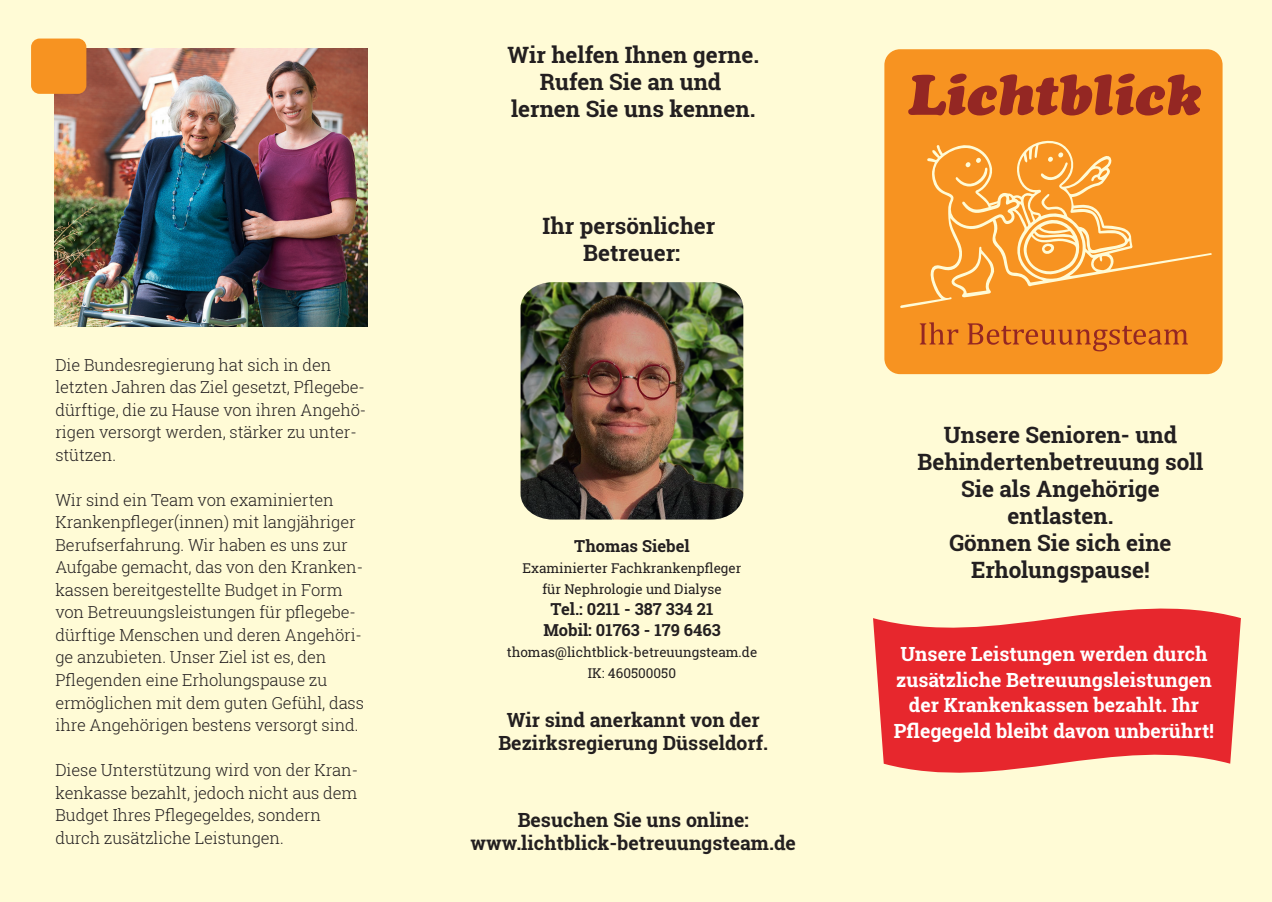
<style>
.page{position:relative;width:1272px;height:902px;background:#fff}
.page>*{position:absolute;margin:0;border:0;box-sizing:border-box;transform-origin:0 0}
.t1{font:italic 56.4px "Cooper Black Std";color:#942723}
.t2{font:700 22.5px/27px "Roboto Slab";color:#231f20;text-align:center}
.t3{font:700 19.5px/25.5px "Roboto Slab";color:#fff;text-align:center}
.t4{font:700 19.5px/23.4px "Roboto Slab";color:#231f20;text-align:center}
.t5{font:300 16.5px/22.5px "Roboto Slab";letter-spacing:-.01em;color:#231f20}
.t6{font:700 16.5px/21px "Roboto Slab";color:#231f20;text-align:center}
.t7{font:13.5px/21px "Roboto Slab";color:#231f20;text-align:center}
</style>
<div class="page">
<div style="left:0;top:0;width:1271px;height:901px;background:#fffbd6"></div>
<svg style="left:873px;top:608px;width:367px;height:165px;fill:#e7272d"></svg>
<div style="left:884px;top:49px;width:338px;height:325px;background:#f79321;border-radius:16px"></div>
<svg style="left:900px;top:140px;width:311px;height:168px"></svg>
<svg style="left:919px;top:322px;width:39px;height:22px"></svg>
<svg style="left:967px;top:323px;width:220px;height:28px"></svg>
<img style="left:55px;top:49px;width:312px;height:277px">
<div style="left:31px;top:39px;width:55px;height:55px;background:#f79321;border-radius:9px"></div>
<img style="left:520px;top:282px;width:223px;height:237px">
<p class="t5" style="left:55px;top:353px;width:312px">Die Bundesregierung hat sich in den letzten Jahren das Ziel gesetzt, Pflegebe&shy;dürftige, die zu Hause von ihren Angehö&shy;rigen versorgt werden, stärker zu unter&shy;stützen.</p>
<p class="t5" style="left:55px;top:488px;width:310px">Wir sind ein Team von examinierten Krankenpfleger(innen) mit langjähriger Berufserfahrung. Wir haben es uns zur Aufgabe gemacht, das von den Kranken&shy;kassen bereitgestellte Budget in Form von Betreuungsleistungen für pflegebe&shy;dürftige Menschen und deren Angehöri&shy;ge anzubieten. Unser Ziel ist es, den Pflegenden eine Erholungspause zu ermöglichen mit dem guten Gefühl, dass ihre Angehörigen bestens versorgt sind.</p>
<p class="t5" style="left:55px;top:758px;width:304px">Diese Unterstützung wird von der Kran&shy;kenkasse bezahlt, jedoch nicht aus dem Budget Ihres Pflegegeldes, sondern durch zusätzliche Leistungen.</p>
<h2 class="t2" style="left:507px;top:41px;width:253px">Wir helfen Ihnen gerne.<br>Rufen Sie an und lernen Sie uns kennen.</h2>
<h2 class="t2" style="left:542px;top:212px;width:174px">Ihr persönlicher<br>Betreuer:</h2>
<p class="t6" style="left:574px;top:535px;width:117px">Thomas Siebel</p>
<p class="t7" style="left:522px;top:557px;width:220px">Examinierter Fachkrankenpfleger für Nephrologie und Dialyse</p>
<p class="t6" style="left:543px;top:598px;width:179px">Tel.: 0211 - 387 334 21<br>Mobil: 01763 - 179 6463</p>
<p class="t7" style="left:507px;top:641px;width:252px">thomas@lichtblick-betreuungsteam.de<br>IK: 460500050</p>
<p class="t4" style="left:498px;top:707px;width:271px">Wir sind anerkannt von der<br>Bezirksregierung Düsseldorf.</p>
<p class="t4" style="left:470px;top:807px;width:327px">Besuchen Sie uns online: www.lichtblick-betreuungsteam.de</p>
<h1 class="t1" style="left:907px;top:60px;width:295px">Lichtblick</h1>
<h2 class="t2" style="left:917px;top:421px;width:287px">Unsere Senioren- und<br>Behindertenbetreuung soll<br>Sie als Angehörige entlasten.<br>Gönnen Sie sich eine<br>Erholungspause!</h2>
<p class="t3" style="left:893px;top:641px;width:322px">Unsere Leistungen werden durch zusätzliche Betreuungsleistungen der Krankenkassen bezahlt. Ihr Pflegegeld bleibt davon unberührt!</p>
</div>
